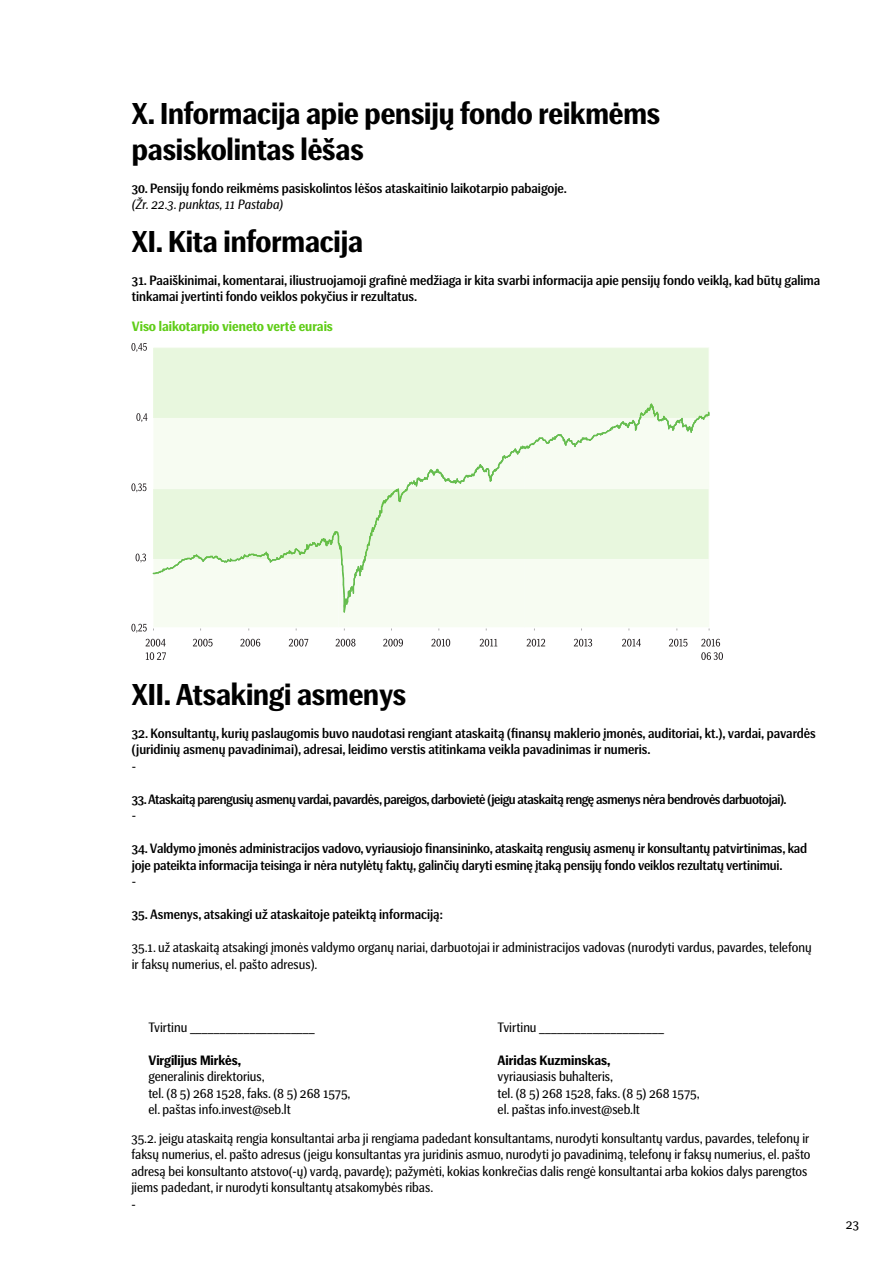
<style>
.page{position:relative;width:893px;height:1263px;background:#fff}
.page>*{position:absolute;margin:0;border:0;box-sizing:border-box;transform-origin:0 0}
.t1{font:700 30px/36px "SEB Basic";letter-spacing:-.005em;color:#000}
.t2{font:13.5px/16.5px "SEB Basic";color:#000}
.t3{font:500 13.5px/16.5px "SEB Basic";letter-spacing:-.005em;color:#000}
.t4{font:500 13.5px "SEB Basic";letter-spacing:-.03em;color:#000}
.t5{font:700 13.5px "SEB Basic";color:#000}
.t6{font:700 13.5px "SEB Basic";color:#60cd18}
.t7{font:italic 13.5px "SEB Basic";color:#000}
</style>
<div class="page">
<svg style="left:131px;top:624px;width:16px;height:9px"></svg>
<svg style="left:136px;top:554px;width:10px;height:8px"></svg>
<svg style="left:131px;top:483px;width:15px;height:9px"></svg>
<svg style="left:136px;top:413px;width:11px;height:9px"></svg>
<svg style="left:131px;top:343px;width:16px;height:9px"></svg>
<svg style="left:146px;top:639px;width:20px;height:7px"></svg>
<svg style="left:146px;top:652px;width:20px;height:8px"></svg>
<svg style="left:193px;top:639px;width:20px;height:7px"></svg>
<svg style="left:240px;top:639px;width:20px;height:7px"></svg>
<svg style="left:289px;top:639px;width:19px;height:7px"></svg>
<svg style="left:336px;top:639px;width:19px;height:7px"></svg>
<svg style="left:383px;top:639px;width:20px;height:7px"></svg>
<svg style="left:431px;top:639px;width:19px;height:7px"></svg>
<svg style="left:480px;top:639px;width:17px;height:7px"></svg>
<svg style="left:527px;top:639px;width:18px;height:7px"></svg>
<svg style="left:574px;top:639px;width:18px;height:7px"></svg>
<svg style="left:622px;top:639px;width:19px;height:7px"></svg>
<svg style="left:669px;top:639px;width:18px;height:7px"></svg>
<svg style="left:701px;top:639px;width:19px;height:7px"></svg>
<svg style="left:702px;top:652px;width:20px;height:8px"></svg>
<div style="left:154px;top:613px;width:184px;height:14px;background:#f7fcf2"></div>
<div style="left:339px;top:613px;width:370px;height:14px;background:#f7fcf2"></div>
<svg style="left:153px;top:347px;width:556px;height:266px"></svg>
<h1 class="t1" style="left:132px;top:96px;width:530px">X. Informacija apie pensijų fondo reikmėms pasiskolintas lėšas</h1>
<p class="t3" style="left:132px;top:180px;width:437px">30. Pensijų fondo reikmėms pasiskolintos lėšos ataskaitinio laikotarpio pabaigoje.</p>
<p class="t7" style="left:132px;top:197px;width:153px">(Žr. 22.3. punktas, 11 Pastaba)</p>
<h1 class="t1" style="left:132px;top:224px;width:233px">XI. Kita informacija</h1>
<p class="t3" style="left:132px;top:272px;width:690px">31. Paaiškinimai, komentarai, iliustruojamoji grafinė medžiaga ir kita svarbi informacija apie pensijų fondo veiklą, kad būtų galima tinkamai įvertinti fondo veiklos pokyčius ir rezultatus.</p>
<p class="t6" style="left:132px;top:319px;width:203px">Viso laikotarpio vieneto vertė eurais</p>
<h1 class="t1" style="left:132px;top:677px;width:276px">XII. Atsakingi asmenys</h1>
<p class="t3" style="left:132px;top:725px;width:686px">32. Konsultantų, kurių paslaugomis buvo naudotasi rengiant ataskaitą (finansų maklerio įmonės, auditoriai, kt.), vardai, pavardės (juridinių asmenų pavadinimai), adresai, leidimo verstis atitinkama veikla pavadinimas ir numeris.</p>
<p class="t2" style="left:132px;top:758px;width:6px">-</p>
<p class="t4" style="left:132px;top:791px;width:656px">33. Ataskaitą parengusių asmenų vardai, pavardės, pareigos, darbovietė (jeigu ataskaitą rengę asmenys nėra bendrovės darbuotojai).</p>
<p class="t2" style="left:132px;top:807px;width:6px">-</p>
<p class="t3" style="left:132px;top:840px;width:677px">34. Valdymo įmonės administracijos vadovo, vyriausiojo finansininko, ataskaitą rengusių asmenų ir konsultantų patvirtinimas, kad joje pateikta informacija teisinga ir nėra nutylėtų faktų, galinčių daryti esminę įtaką pensijų fondo veiklos rezultatų vertinimui.</p>
<p class="t2" style="left:132px;top:873px;width:6px">-</p>
<p class="t3" style="left:132px;top:906px;width:312px">35. Asmenys, atsakingi už ataskaitoje pateiktą informaciją:</p>
<p class="t2" style="left:132px;top:939px;width:681px">35.1. už ataskaitą atsakingi įmonės valdymo organų nariai, darbuotojai ir administracijos vadovas (nurodyti vardus, pavardes, telefonų ir faksų numerius, el. pašto adresus).</p>
<p class="t2" style="left:498px;top:1019px;width:168px">Tvirtinu _____________________</p>
<p class="t5" style="left:498px;top:1052px;width:114px">Airidas Kuzminskas,</p>
<p class="t2" style="left:498px;top:1069px;width:204px">vyriausiasis buhalteris,<br>tel. (8 5) 268 1528, faks. (8 5) 268 1575, el. paštas info.invest@seb.lt</p>
<p class="t2" style="left:131px;top:1130px;width:681px">35.2. jeigu ataskaitą rengia konsultantai arba ji rengiama padedant konsultantams, nurodyti konsultantų vardus, pavardes, telefonų ir faksų numerius, el. pašto adresus (jeigu konsultantas yra juridinis asmuo, nurodyti jo pavadinimą, telefonų ir faksų numerius, el. pašto adresą bei konsultanto atstovo(-ų) vardą, pavardę); pažymėti, kokias konkrečias dalis rengė konsultantai arba kokios dalys parengtos jiems padedant, ir nurodyti konsultantų atsakomybės ribas.<br>-</p>
<p class="t2" style="left:148px;top:1019px;width:168px">Tvirtinu _____________________</p>
<p class="t5" style="left:148px;top:1052px;width:94px">Virgilijus Mirkės,</p>
<p class="t2" style="left:148px;top:1069px;width:204px">generalinis direktorius,<br>tel. (8 5) 268 1528, faks. (8 5) 268 1575, el. paštas info.invest@seb.lt</p>
<p class="t2" style="left:846px;top:1216px;width:15px">23</p>
</div>
